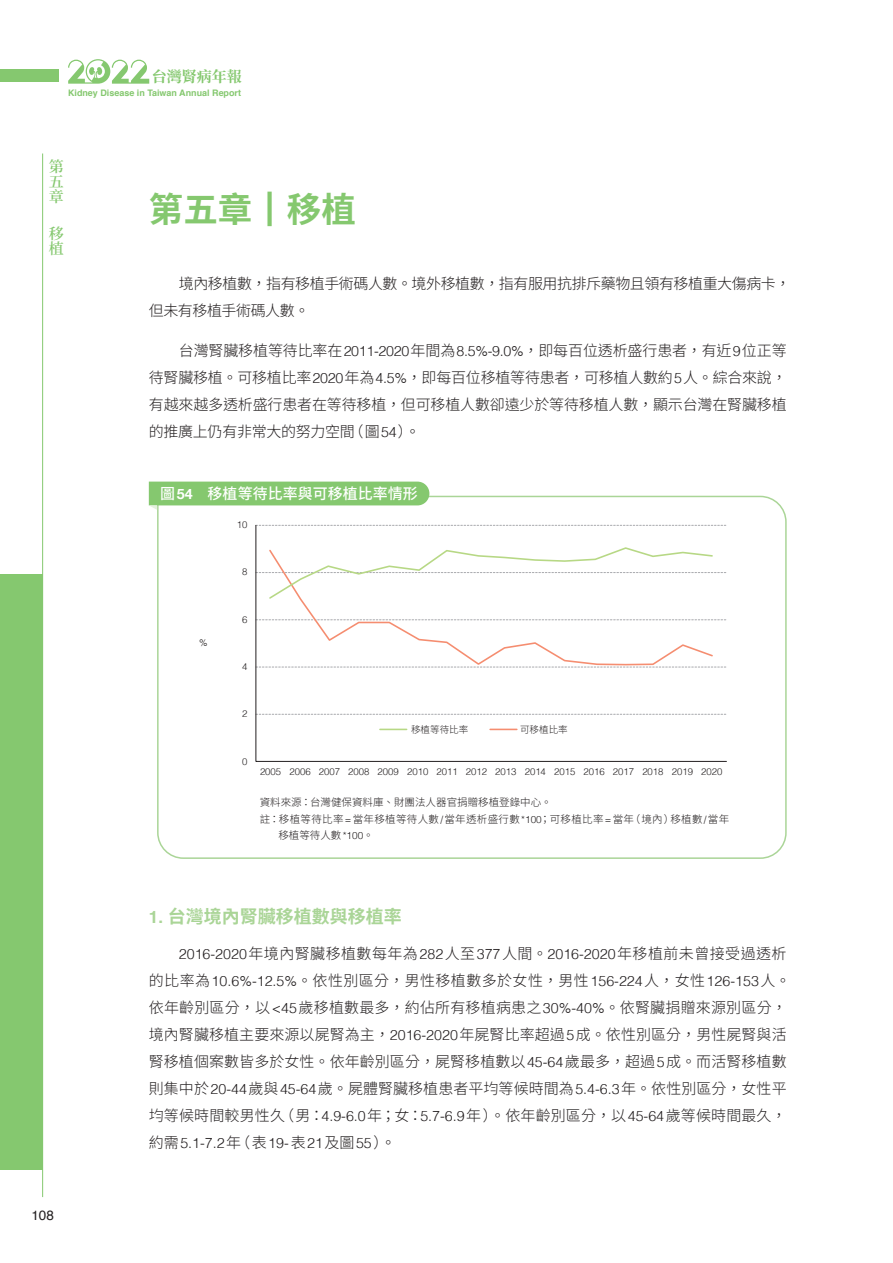
<style>
.page{position:relative;width:893px;height:1263px;background:#fff}
.page>*{position:absolute;margin:0;border:0;box-sizing:border-box;transform-origin:0 0}
._2022目錄_第五章{font:700 34.5px "Noto Sans CJ Ktc";color:#85c86f}
._1{font:700 18px "Noto Sans CJ Ktc";color:#aad597}
.內文{font:300 15px/27px "Noto Sans CJ Ktc";letter-spacing:.005em;color:#231f20;text-align:justify}
.內文-2{font:300 15px/27px "Noto Sans CJ Ktc";letter-spacing:-.03em;color:#231f20}
.表內文_藥碼{font:500 15px "Noto Sans CJ Ktc";color:#fff}
.t1{font:700 15px "Noto Serif CJ Ktc";color:#85c86f}
.t2{font:600 15px/15px "Noto Serif CJ Ktc";color:#85c86f}
.內文-3{font:300 14.25px "Helvetica";color:#231f20}
.t3{font:13.5px "Helvetica";color:#231f20}
.註{font:300 10.5px/16.5px "Noto Sans CJ Ktc";letter-spacing:.015em;color:#231f20}
.t4{font:300 9.6px "Helvetica";color:#231f20}
.t5{font:300 9.6px "Noto Sans CJ Ktc";color:#231f20}
.t6{font:700 9px "Helvetica";color:#85c86f}
.s1{font-family:"Helvetica";font-size:14.25px}
.s2{font-family:"Helvetica Neue";font-weight:700;font-size:14.25px}
.s3{font-family:"Helvetica";font-size:10.05px}
.s4{font-family:"Helvetica";font-size:17.1px}
.s5{font-family:"Noto Sans CJ Ktc";font-size:15px}
</style>
<div class="page">
<svg style="left:157px;top:495px;width:630px;height:364px"></svg>
<svg style="left:149px;top:482px;width:280px;height:28px;background:#99d187"></svg>
<div style="left:0;top:70px;width:58px;height:12px;background:#85c86f"></div>
<svg style="left:68px;top:59px;width:81px;height:25px"></svg>
<div style="left:0;top:574px;width:43px;height:595px;background:#85c86f"></div>
<hr style="left:42px;top:153px;width:1px;height:1044px;background:#85c86f">
<p class="t1" style="left:152px;top:68px;width:91px">台灣腎病年報</p>
<p class="t6" style="left:68px;top:85px;width:175px">Kidney Disease in Taiwan Annual Report</p>
<p class="t2" style="left:49px;top:159px;width:16px;text-align:justify">第五章</p>
<p class="t2" style="left:49px;top:226px;width:16px">移植</p>
<p class="t3" style="left:31px;top:1205px;width:24px">108</p>
<p class="_2022目錄_第五章" style="left:149px;top:190px;width:208px">第五章┃移植</p>
<p class="內文-2" style="left:149px;top:270px;width:643px;text-indent:30px">境內移植數，指有移植手術碼人數。境外移植數，指有服用抗排斥藥物且領有移植重大傷病卡，但未有移植手術碼人數。</p>
<p class="內文" style="left:149px;top:337px;width:639px;text-indent:30px">台灣腎臟移植等待比率在<span class="s1">2011-2020</span>年間為<span class="s1">8.5%-9.0%</span>，即每百位透析盛行患者，有近<span class="s1">9</span>位正等待腎臟移植。可移植比率<span class="s1">2020</span>年為<span class="s1">4.5%</span>，即每百位移植等待患者，可移植人數約<span class="s1">5</span>人。綜合來說，有越來越多透析盛行患者在等待移植，但可移植人數卻遠少於等待移植人數，顯示台灣在腎臟移植的推廣上仍有非常大的努力空間（圖<span class="s1">54</span>）。</p>
<p class="表內文_藥碼" style="left:160px;top:485px;width:259px">圖<span class="s2">54</span> 移植等待比率與可移植比率情形</p>
<p class="t4" style="left:237px;top:516px;width:12px">10</p>
<p class="t4" style="left:242px;top:564px;width:7px">8</p>
<p class="t4" style="left:199px;top:635px;width:10px">%</p>
<p class="t4" style="left:242px;top:611px;width:7px">6</p>
<p class="t4" style="left:242px;top:658px;width:7px">4</p>
<p class="t4" style="left:242px;top:706px;width:7px">2</p>
<p class="t4" style="left:242px;top:753px;width:7px">0</p>
<p class="t5" style="left:411px;top:724px;width:59px">移植等待比率</p>
<p class="t5" style="left:520px;top:724px;width:49px">可移植比率</p>
<p class="t4" style="left:260px;top:763px;width:405px">2005 2006 2007 2008 2009 2010 2011 2012 2013 2014 2015 2016 2017 2018</p>
<p class="t4" style="left:672px;top:763px;width:52px">2019 2020</p>
<p class="註" style="left:260px;top:794px;width:293px">資料來源：台灣健保資料庫、財團法人器官捐贈移植登錄中心。</p>
<p class="註" style="left:278px;top:811px;width:452px;text-indent:-19px">註：移植等待比率<span class="s3">=</span>當年移植等待人數<span class="s3">/</span>當年透析盛行數<span class="s3">*100</span>；可移植比率<span class="s3">=</span>當年（境內）移植數<span class="s3">/</span>當年移植等待人數<span class="s3">*100</span>。</p>
<p class="_1" style="left:149px;top:906px;width:255px"><span class="s4">1.</span> 台灣境內腎臟移植數與移植率</p>
<p class="內文" style="left:149px;top:940px;width:643px;text-align:left;text-indent:30px"><span class="s1">2016-2020</span>年境內腎臟移植數每年為<span class="s1">282</span>人至<span class="s1">377</span>人間。<span class="s1">2016-2020</span>年移植前未曾接受過透析的比率為<span class="s1">10.6%-12.5%</span>。依性別區分，男性移植數多於女性，男性<span class="s1">156-224</span>人，女性<span class="s1">126-153</span>人。依年齡別區分，以<span class="s1">&lt;45</span>歲移植數最多，約佔所有移植病患之<span class="s1">30%-40%</span>。依腎臟捐贈來源別區分，境內腎臟移植主要來源以屍腎為主，<span class="s1">2016-2020</span>年屍腎比率超過<span class="s1">5</span>成。依性別區分，男性屍腎與活腎移植個案數皆多於女性。依年齡別區分，屍腎移植數以<span class="s1">45-64</span>歲最多，超過<span class="s1">5</span>成。而活腎移植數則集中於<span class="s1">20-44</span>歲與<span class="s1">45-64</span>歲。屍體腎臟移植患者平均等候時間為<span class="s1">5.4-6.3</span>年。依性別區分，女性平均等候時間較男性久（男：<span class="s1">4.9-6.0</span>年；女：<span class="s1">5.7-6.9</span>年）。依年齡別區分，以<span class="s1">45-64</span>歲等候時間最久，</p>
<p class="內文-3" style="left:149px;top:1130px;width:249px"><span class="s5">約需</span>5.1-7.2<span class="s5">年（表</span>19-<span class="s5">表</span>21<span class="s5">及圖</span>55<span class="s5">）。</span></p>
</div>
